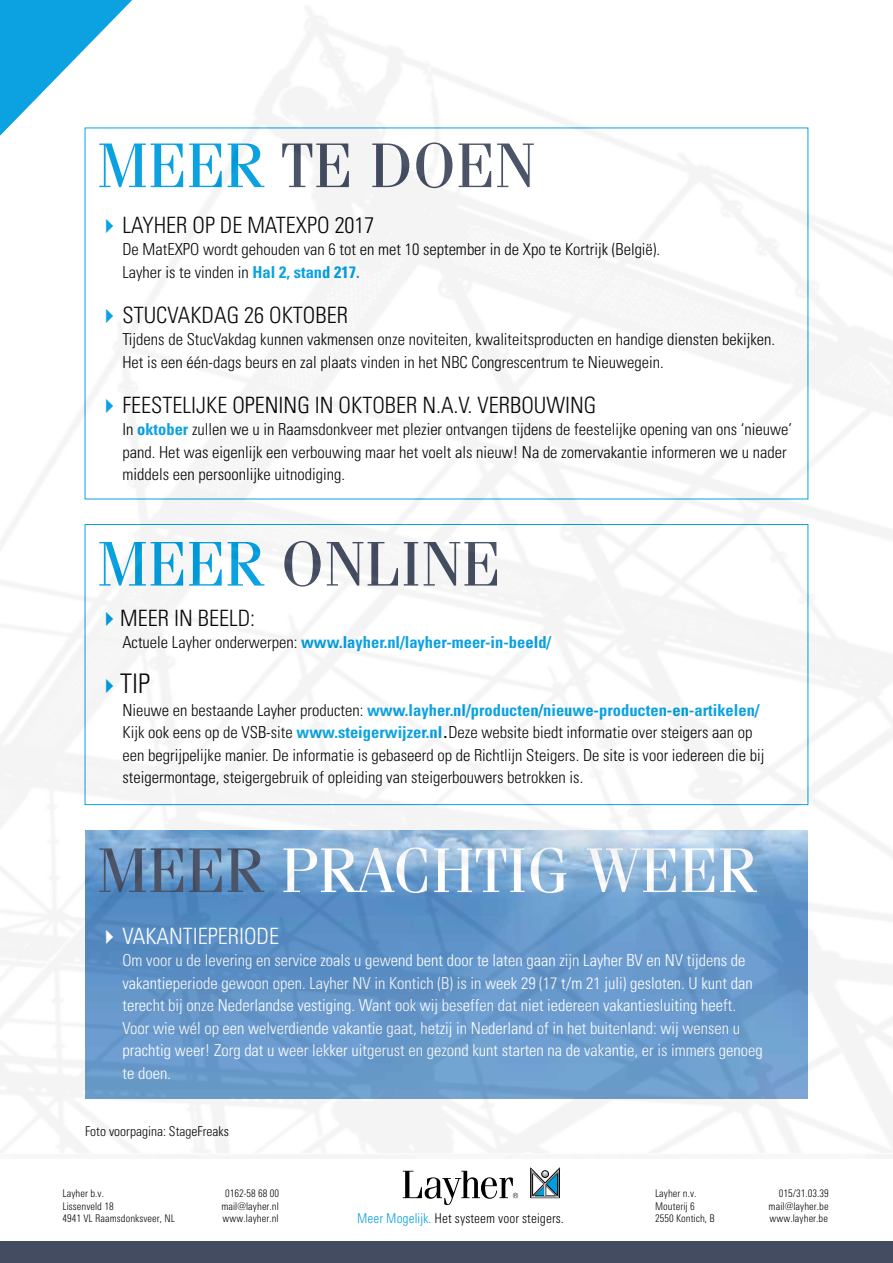
<style>
.page{position:relative;width:893px;height:1263px;background:#fff}
.page>*{position:absolute;margin:0;border:0;box-sizing:border-box;transform-origin:0 0}
.t1{font:63px "Fenice Pro ITC";color:#444c61}
.t2{font:63px "Fenice Pro ITC";color:#fff}
.t3{font:300 condensed 27px "Univers";color:#000}
.t4{font:300 condensed 22.5px "Univers";color:#000}
.t5{font:300 condensed 22.5px "Univers";color:#fff}
.t6{font:300 condensed 16.5px/22.5px "Univers";color:#000}
.t7{font:300 condensed 16.5px/22.5px "Univers";color:#fff}
.t8{font:700 condensed 16.5px "Univers";color:#009ee0}
.t9{font:300 condensed 13.5px "LT Univers";color:#000}
.t10{font:300 condensed 13.5px "Univers";color:#000}
.t11{font:300 condensed 10.5px "LT Univers";letter-spacing:.005em;color:#000}
.s1{color:#009ee0}
.s2{font-weight:700;color:#009ee0}
.s3{font-weight:300;color:#000}
.s4{font-size:27px}
.s5{color:#444c61}
</style>
<div class="page">
<hr style="left:530px;top:1198px;width:30px;height:1px;background:#414143">
<hr style="left:530px;top:1197px;width:30px;height:1px;background:#a8a9ab">
<hr style="left:532px;top:1168px;width:1px;height:30px;background:#bfc0c2">
<hr style="left:531px;top:1168px;width:1px;height:30px;background:#414143">
<hr style="left:530px;top:1168px;width:1px;height:30px;background:#000">
<hr style="left:558px;top:1168px;width:1px;height:30px;background:#bfc0c2">
<hr style="left:559px;top:1168px;width:1px;height:30px;background:#414143">
<hr style="left:560px;top:1168px;width:1px;height:30px;background:#000">
<svg style="left:530px;top:1172px;width:30px;height:25px"></svg>
<svg style="left:403px;top:1172px;width:115px;height:33px"></svg>
<div style="left:0;top:1242px;width:893px;height:21px;background:#444c61"></div>
<img style="left:0;top:0;width:893px;height:1158px">
<svg style="left:120px;top:944px;width:12px;height:1px"></svg>
<svg style="left:120px;top:232px;width:12px;height:1px"></svg>
<svg style="left:120px;top:322px;width:12px;height:1px"></svg>
<svg style="left:120px;top:412px;width:12px;height:1px"></svg>
<h1 class="t1" style="left:98px;top:127px;width:439px"><span class="s1">MEER</span> TE DOEN</h1>
<h3 class="t4" style="left:98px;top:211px;width:278px"><span class="s1">✔</span>LAYHER OP DE MATEXPO 2017</h3>
<p class="t6" style="left:122px;top:238px;width:539px">De MatEXPO wordt gehouden van 6 tot en met 10 september in de Xpo te Kortrijk (België).<br>Layher is te vinden in <span class="s2">Hal 2, stand 217.</span></p>
<h3 class="t4" style="left:98px;top:301px;width:252px"><span class="s1">✔</span>STUCVAKDAG 26 OKTOBER</h3>
<p class="t6" style="left:122px;top:328px;width:654px">Tijdens de StucVakdag kunnen vakmensen onze noviteiten, kwaliteitsproducten en handige diensten bekijken.<br>Het is een één-dags beurs en zal plaats vinden in het NBC Congrescentrum te Nieuwegein.</p>
<h3 class="t4" style="left:98px;top:391px;width:500px"><span class="s1">✔</span>FEESTELIJKE OPENING IN OKTOBER N.A.V. VERBOUWING</h3>
<p class="t6" style="left:122px;top:418px;width:671px">In <span class="s2">oktober</span> zullen we u in Raamsdonkveer met plezier ontvangen tijdens de feestelijke opening van ons ‘nieuwe’ pand. Het was eigenlijk een verbouwing maar het voelt als nieuw! Na de zomervakantie informeren we u nader middels een persoonlijke uitnodiging.</p>
<h1 class="t1" style="left:98px;top:525px;width:404px"><span class="s1">MEER</span> ONLINE</h1>
<h3 class="t4" style="left:98px;top:604px;width:159px"><span class="s1">✔</span>MEER IN BEELD:</h3>
<p class="t8" style="left:122px;top:632px;width:430px"><span class="s3">Actuele Layher onderwerpen:</span> www.layher.nl/layher-meer-in-beeld/</p>
<h2 class="t3" style="left:98px;top:667px;width:54px"><span class="s1">✔</span>TIP</h2>
<p class="t6" style="left:122px;top:698px;width:643px">Nieuwe en bestaande Layher producten: <span class="s2">www.layher.nl/producten/nieuwe-producten-en-artikelen/ </span>Kijk ook eens op de VSB-site <span class="s2">www.steigerwijzer.nl</span><span class="s4">.</span>Deze website biedt informatie over steigers aan op een begrijpelijke manier. De informatie is gebaseerd op de Richtlijn Steigers. De site is voor iedereen die bij steigermontage, steigergebruik of opleiding van steigerbouwers betrokken is.</p>
<h1 class="t2" style="left:98px;top:832px;width:660px"><span class="s5">MEER</span> PRACHTIG WEER</h1>
<h3 class="t5" style="left:98px;top:922px;width:183px">✔VAKANTIEPERIODE</h3>
<p class="t7" style="left:122px;top:949px;width:642px">Om voor u de levering en service zoals u gewend bent door te laten gaan zijn Layher BV en NV tijdens de vakantieperiode gewoon open. Layher NV in Kontich (B) is in week 29 (17 t/m 21 juli) gesloten. U kunt dan terecht bij onze Nederlandse vestiging. Want ook wij beseffen dat niet iedereen vakantiesluiting heeft.<br>Voor wie wél op een welverdiende vakantie gaat, hetzij in Nederland of in het buitenland: wij wensen u prachtig weer! Zorg dat u weer lekker uitgerust en gezond kunt starten na de vakantie, er is immers genoeg te doen.</p>
<p class="t10" style="left:85px;top:1123px;width:145px">Foto voorpagina: StageFreaks</p>
<p class="t11" style="left:63px;top:1187px;width:43px">Layher b.v.</p>
<p class="t11" style="left:225px;top:1187px;width:55px">0162-58 68 00</p>
<p class="t11" style="left:63px;top:1200px;width:53px">Lissenveld 18</p>
<p class="t11" style="left:221px;top:1200px;width:59px">mail@layher.nl</p>
<p class="t11" style="left:63px;top:1212px;width:114px">4941 VL Raamsdonksveer, NL</p>
<p class="t11" style="left:223px;top:1212px;width:58px">www.layher.nl</p>
<p class="t9" style="left:357px;top:1210px;width:208px"><span class="s1">Meer Mogelijk.</span> Het systeem voor steigers.</p>
<p class="t11" style="left:655px;top:1187px;width:43px">Layher n.v.</p>
<p class="t11" style="left:779px;top:1187px;width:51px">015/31.03.39</p>
<p class="t11" style="left:655px;top:1200px;width:41px">Mouterij 6</p>
<p class="t11" style="left:769px;top:1200px;width:62px">mail@layher.be</p>
<p class="t11" style="left:655px;top:1212px;width:61px">2550 Kontich, B</p>
<p class="t11" style="left:769px;top:1212px;width:60px">www.layher.be</p>
</div>
